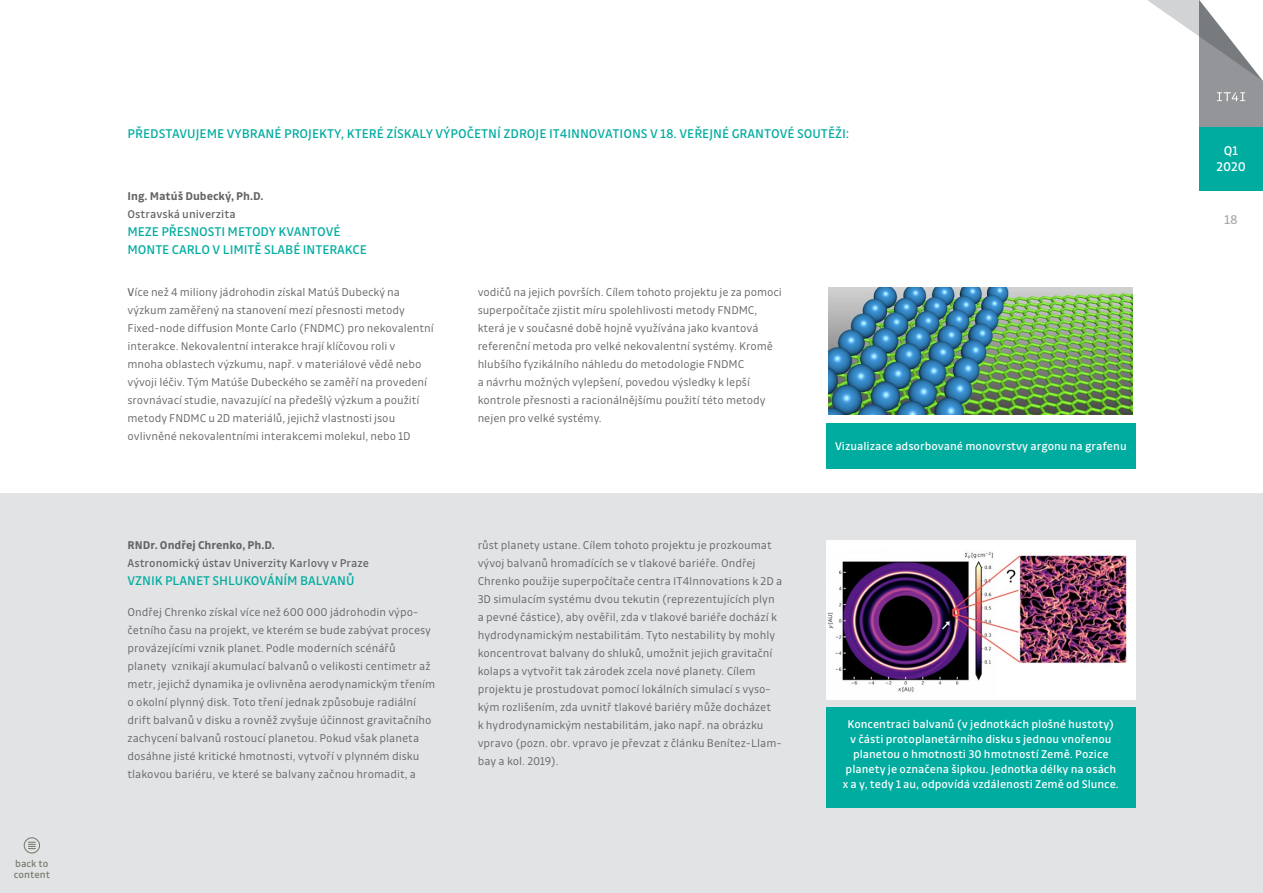
<style>
.page{position:relative;width:1263px;height:893px;background:#e2e3e4}
.page>*{position:absolute;margin:0;border:0;box-sizing:border-box;transform-origin:0 0}
.t1{font:13.5px "Drive";color:#00aca0}
.t2{font:13.5px/16.2px "Drive";color:#fff;text-align:center}
.t3{font:13.5px "Drive";color:#a7a9ac}
.t4{font:300 12px/18px "Drive";color:#636466}
.t5{font:12px/15px "Drive";color:#fff;text-align:center}
.t6{font:12px "Drive";color:#636466}
.t7{font:700 12px "Drive";color:#636466}
.t8{font:10.5px/10.5px "Drive";color:#747b6e}
.s1{font-weight:400}
</style>
<div class="page">
<div style="left:0;top:0;width:1263px;height:493px;background:#fff"></div>
<img style="left:829px;top:287px;width:304px;height:127px">
<div style="left:826px;top:540px;width:309px;height:160px;background:#fff"></div>
<img style="left:827px;top:551px;width:300px;height:142px">
<div style="left:826px;top:423px;width:309px;height:45px;background:#00aca0"></div>
<div style="left:826px;top:707px;width:309px;height:101px;background:#00aca0"></div>
<div style="left:1199px;top:0;width:64px;height:128px;background:#939598"></div>
<svg style="left:1147px;top:0;width:116px;height:101px"></svg>
<div style="left:1199px;top:128px;width:64px;height:63px;background:#00aca0"></div>
<div style="left:24px;top:837px;width:16px;height:16px;border:1px solid #747b6e;border-radius:50%"></div>
<svg style="left:28px;top:842px;width:8px;height:7px"></svg>
<p class="t8" style="left:14px;top:858px;width:38px">back to content</p>
<p class="t1" style="left:128px;top:126px;width:24px">Představu</p>
<p class="t1" style="left:196px;top:126px;width:13px">jeme</p>
<p class="t1" style="left:227px;top:126px;width:24px">vybran</p>
<p class="t1" style="left:274px;top:126px;width:81px">é projekty, kter</p>
<p class="t1" style="left:377px;top:126px;width:29px">é získal</p>
<p class="t1" style="left:426px;top:126px;width:87px">y výpočetn í zdro</p>
<p class="t1" style="left:536px;top:126px;width:45px">je IT4Innovations</p>
<p class="t1" style="left:650px;top:126px;width:91px">v 18. veřejn é grantov</p>
<p class="t1" style="left:787px;top:126px;width:19px">é sout</p>
<p class="t1" style="left:828px;top:126px;width:23px">ěži:</p>
<p class="t7" style="left:128px;top:189px;width:137px">Ing. M atúš Dubecký, Ph.D.</p>
<p class="t6" style="left:128px;top:207px;width:110px">Ostravská univerzita</p>
<p class="t1" style="left:128px;top:224px;width:18px">Meze</p>
<p class="t1" style="left:161px;top:224px;width:23px">přesnosti</p>
<p class="t1" style="left:228px;top:224px;width:9px">metod</p>
<p class="t1" style="left:269px;top:224px;width:19px">y kvantov</p>
<p class="t1" style="left:333px;top:224px;width:9px">é</p>
<p class="t1" style="left:128px;top:242px;width:19px">Monte</p>
<p class="t1" style="left:172px;top:242px;width:16px">Carlo</p>
<p class="t1" style="left:213px;top:242px;width:18px">vlimit</p>
<p class="t1" style="left:255px;top:242px;width:18px">ě slab</p>
<p class="t1" style="left:293px;top:242px;width:18px">é interakce</p>
<p class="t4" style="left:128px;top:283px;width:308px"><span class="s1">V</span>íce než 4 miliony jádrohodin získal Matúš Dubecký na výzkum zaměřený na stanovení mezí přesnosti metody Fixed-node diffusion Monte Carlo (FNDMC) pro nekovalentní interakce. Nekovalentní interakce hrají klíčovou roli v mnoha oblastech výzkumu, např. v materiálové vědě nebo vývoji léčiv. Tým Matúše Dubeckého se zaměří na provedení srovnávací studie, navazující na předešlý výzkum a použití metody FNDMC u 2D materiálů, jejichž vlastnosti jsou ovlivněné nekovalentními interakcemi molekul, nebo 1D</p>
<p class="t4" style="left:478px;top:283px;width:306px">vodičů na jejich površích. Cílem tohoto projektu je za pomoci superpočítače zjistit míru spolehlivosti metody FNDMC, která je v současné době hojně využívána jako kvantová referenční metoda pro velké nekovalentní systémy. Kromě hlubšího fyzikálního náhledu do metodologie FNDMC<br>a návrhu možných vylepšení, povedou výsledky k lepší kontrole přesnosti a racionálnějšímu použití této metody nejen pro velké systémy.</p>
<p class="t7" style="left:128px;top:538px;width:149px">RN Dr. Ondřej Chrenko, Ph.D.</p>
<p class="t6" style="left:128px;top:556px;width:243px">Astronomický ústav Univerzity Karlovy v Praze</p>
<p class="t1" style="left:128px;top:573px;width:16px">Vznik</p>
<p class="t1" style="left:165px;top:573px;width:9px">planet</p>
<p class="t1" style="left:213px;top:573px;width:9px">shlukov</p>
<p class="t1" style="left:267px;top:573px;width:42px">áním balvan</p>
<p class="t1" style="left:346px;top:573px;width:10px">ů</p>
<p class="t4" style="left:128px;top:603px;width:309px">Ondřej Chrenko získal více než 600 000 jádrohodin výpo&shy;četního času na projekt, ve kterém se bude zabývat procesy provázejícími vznik planet. Podle moderních scénářů planety vznikají akumulací balvanů o velikosti centimetr až metr, jejichž dynamika je ovlivněna aerodynamickým třením o okolní plynný disk. Toto tření jednak způsobuje radiální drift balvanů v disku a rovněž zvyšuje účinnost gravitačního zachycení balvanů rostoucí planetou. Pokud však planeta dosáhne jisté kritické hmotnosti, vytvoří v plynném disku tlakovou bariéru, ve které se balvany začnou hromadit, a</p>
<p class="t4" style="left:478px;top:536px;width:306px">růst planety ustane. Cílem tohoto projektu je prozkoumat vývoj balvanů hromadících se v tlakové bariéře. Ondřej Chrenko použije superpočítače centra IT4Innovations k 2D a 3D simulacím systému dvou tekutin (reprezentujících plyn a pevné částice), aby ověřil, zda v tlakové bariéře dochází k hydrodynamickým nestabilitám. Tyto nestability by mohly koncentrovat balvany do shluků, umožnit jejich gravitační kolaps a vytvořit tak zárodek zcela nové planety. Cílem projektu je prostudovat pomocí lokálních simulací s vyso&shy;kým rozlišením, zda uvnitř tlakové bariéry může docházet<br>k hydrodynamickým nestabilitám, jako např. na obrázku vpravo (pozn. obr. vpravo je převzat z článku Benítez-Llam&shy;bay a kol. 2019).</p>
<p class="t5" style="left:835px;top:439px;width:293px">Vizualizace adsorbované monovrstvy argonu na grafenu</p>
<p class="t5" style="left:843px;top:716px;width:278px">Koncentraci balvanů (v jednotkách plošné hustoty)<br>v části protoplanetárního disku s jednou vnořenou planetou o hmotnosti 30 hmotností Země. Pozice planety je označena šipkou. Jednotka délky na osách x a y, tedy 1 au, odpovídá vzdálenosti Země od Slunce.</p>
<p class="t2" style="left:1216px;top:142px;width:31px">Q1<br>2020</p>
<p class="t3" style="left:1224px;top:212px;width:15px">18</p>
</div>
